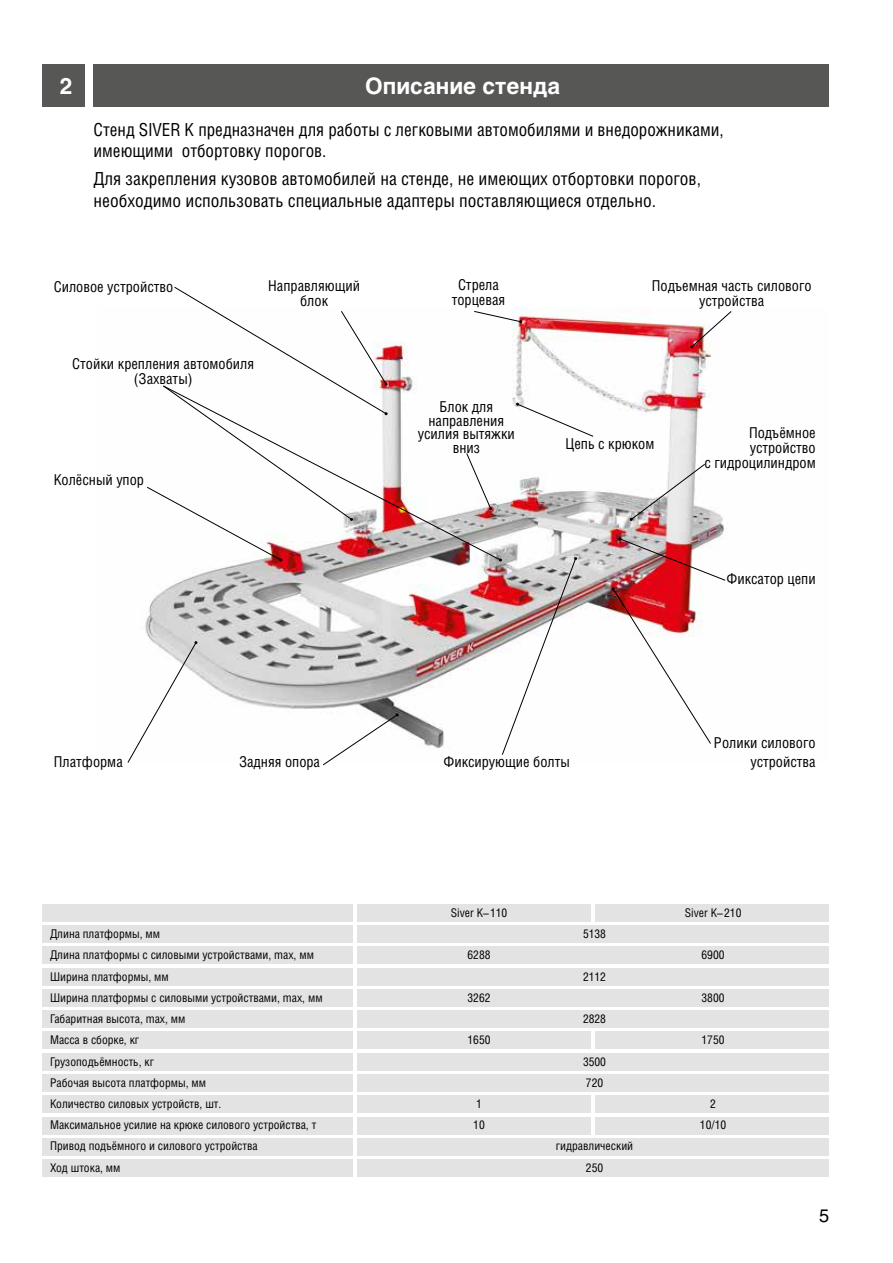
<style>
.page{position:relative;width:893px;height:1263px;background:#fff}
.page>*{position:absolute;margin:0;border:0;box-sizing:border-box;transform-origin:0 0}
.t1{font:700 22.5px "Helios C";color:#fff}
.t2{font:18px/21.6px "Helios Cond C";color:#000}
.t3{font:18px "Helios C";color:#000}
.t4{font:15px/15px "Helios Cond C";color:#000;text-align:center}
.t5{font:12px "Helios Cond C";color:#000}
</style>
<div class="page">
<div style="left:94px;top:64px;width:735px;height:42px;background:#575756"></div>
<div style="left:43px;top:64px;width:42px;height:42px;background:#575756"></div>
<img style="left:145px;top:309px;width:582px;height:440px">
<svg style="left:127px;top:641px;width:70px;height:122px"></svg>
<img style="left:618px;top:537px;width:108px;height:44px">
<svg style="left:322px;top:713px;width:77px;height:53px"></svg>
<svg style="left:630px;top:463px;width:76px;height:58px"></svg>
<svg style="left:473px;top:310px;width:49px;height:13px"></svg>
<svg style="left:690px;top:310px;width:42px;height:38px"></svg>
<svg style="left:612px;top:587px;width:100px;height:157px"></svg>
<svg style="left:516px;top:403px;width:78px;height:34px"></svg>
<svg style="left:388px;top:385px;width:113px;height:176px"></svg>
<img style="left:499px;top:557px;width:78px;height:198px">
<svg style="left:146px;top:286px;width:242px;height:275px"></svg>
<div style="left:43px;top:926px;width:310px;height:17px;background:#e3e3e3"></div>
<div style="left:43px;top:947px;width:310px;height:17px;background:#e3e3e3"></div>
<div style="left:43px;top:968px;width:310px;height:17px;background:#e3e3e3"></div>
<div style="left:43px;top:989px;width:310px;height:17px;background:#e3e3e3"></div>
<div style="left:43px;top:1011px;width:310px;height:17px;background:#e3e3e3"></div>
<div style="left:43px;top:1032px;width:310px;height:17px;background:#e3e3e3"></div>
<div style="left:43px;top:1096px;width:310px;height:17px;background:#e3e3e3"></div>
<div style="left:43px;top:1117px;width:310px;height:17px;background:#e3e3e3"></div>
<div style="left:43px;top:1053px;width:310px;height:17px;background:#e3e3e3"></div>
<div style="left:43px;top:1074px;width:310px;height:17px;background:#e3e3e3"></div>
<div style="left:43px;top:1138px;width:310px;height:17px;background:#e3e3e3"></div>
<div style="left:43px;top:1159px;width:310px;height:17px;background:#e3e3e3"></div>
<div style="left:43px;top:904px;width:310px;height:17px;background:#e3e3e3"></div>
<div style="left:357px;top:926px;width:472px;height:17px;background:#e3e3e3"></div>
<div style="left:357px;top:947px;width:472px;height:17px;background:#e3e3e3"></div>
<div style="left:357px;top:968px;width:472px;height:17px;background:#e3e3e3"></div>
<div style="left:357px;top:989px;width:472px;height:17px;background:#e3e3e3"></div>
<div style="left:357px;top:1011px;width:472px;height:17px;background:#e3e3e3"></div>
<div style="left:357px;top:1053px;width:472px;height:17px;background:#e3e3e3"></div>
<div style="left:357px;top:1074px;width:472px;height:17px;background:#e3e3e3"></div>
<div style="left:357px;top:1138px;width:472px;height:17px;background:#e3e3e3"></div>
<div style="left:357px;top:1159px;width:472px;height:17px;background:#e3e3e3"></div>
<div style="left:357px;top:904px;width:234px;height:17px;background:#e3e3e3"></div>
<div style="left:357px;top:1032px;width:234px;height:17px;background:#e3e3e3"></div>
<div style="left:357px;top:1096px;width:234px;height:17px;background:#e3e3e3"></div>
<div style="left:357px;top:1117px;width:234px;height:17px;background:#e3e3e3"></div>
<div style="left:595px;top:904px;width:234px;height:17px;background:#e3e3e3"></div>
<div style="left:595px;top:1032px;width:234px;height:17px;background:#e3e3e3"></div>
<div style="left:595px;top:1096px;width:234px;height:17px;background:#e3e3e3"></div>
<div style="left:595px;top:1117px;width:234px;height:17px;background:#e3e3e3"></div>
<h1 class="t1" style="left:60px;top:73px;width:14px">2</h1>
<h1 class="t1" style="left:365px;top:73px;width:196px">Описание стенда</h1>
<h2 class="t2" style="left:94px;top:118px;width:632px">Стенд SIVER K предназначен для работы с легковыми автомобилями и внедорожниками, имеющими отбортовку порогов.</h2>
<h2 class="t2" style="left:94px;top:168px;width:609px">Для закрепления кузовов автомобилей на стенде, не имеющих отбортовки порогов, необходимо использовать специальные адаптеры поставляющиеся отдельно.</h2>
<p class="t4" style="left:54px;top:279px;width:121px">Силовое устройство</p>
<p class="t4" style="left:268px;top:278px;width:93px">Направляющий блок</p>
<p class="t4" style="left:72px;top:356px;width:183px">Стойки крепления автомобиля (Захваты)</p>
<p class="t4" style="left:54px;top:472px;width:92px">Колёсный упор</p>
<p class="t4" style="left:452px;top:277px;width:55px">Стрела торцевая</p>
<p class="t4" style="left:418px;top:400px;width:99px;line-height:13.5px">Блок для направления усилия вытяжки вниз</p>
<p class="t4" style="left:652px;top:277px;width:161px">Подъемная часть силового устройства</p>
<p class="t4" style="left:566px;top:435px;width:90px">Цепь с крюком</p>
<p class="t4" style="left:704px;top:425px;width:113px;text-align:right">Подъёмное устройство<br>с гидроцилиндром</p>
<p class="t4" style="left:726px;top:571px;width:91px">Фиксатор цепи</p>
<p class="t4" style="left:714px;top:735px;width:103px">Ролики силового</p>
<p class="t4" style="left:54px;top:754px;width:70px">Платформа</p>
<p class="t4" style="left:239px;top:753px;width:83px">Задняя опора</p>
<p class="t4" style="left:443px;top:753px;width:128px">Фиксирующие болты</p>
<p class="t4" style="left:750px;top:753px;width:67px">устройства</p>
<p class="t5" style="left:451px;top:905px;width:58px">Siver K–110</p>
<p class="t5" style="left:685px;top:905px;width:58px">Siver K–210</p>
<p class="t5" style="left:50px;top:927px;width:112px">Длина платформы, мм</p>
<p class="t5" style="left:583px;top:927px;width:25px">5138</p>
<p class="t5" style="left:50px;top:948px;width:265px">Длина платформы с силовыми устройствами, max, мм</p>
<p class="t5" style="left:467px;top:948px;width:25px">6288</p>
<p class="t5" style="left:701px;top:948px;width:25px">6900</p>
<p class="t5" style="left:50px;top:969px;width:120px">Ширина платформы, мм</p>
<p class="t5" style="left:583px;top:969px;width:25px">2112</p>
<p class="t5" style="left:50px;top:990px;width:274px">Ширина платформы с силовыми устройствами, max, мм</p>
<p class="t5" style="left:467px;top:990px;width:25px">3262</p>
<p class="t5" style="left:701px;top:990px;width:25px">3800</p>
<p class="t5" style="left:50px;top:1011px;width:137px">Габаритная высота, max, мм</p>
<p class="t5" style="left:583px;top:1011px;width:25px">2828</p>
<p class="t5" style="left:50px;top:1033px;width:91px">Масса в сборке, кг</p>
<p class="t5" style="left:467px;top:1033px;width:25px">1650</p>
<p class="t5" style="left:701px;top:1033px;width:25px">1750</p>
<p class="t5" style="left:50px;top:1054px;width:106px">Грузоподъёмность, кг</p>
<p class="t5" style="left:583px;top:1054px;width:25px">3500</p>
<p class="t5" style="left:50px;top:1075px;width:158px">Рабочая высота платформы, мм</p>
<p class="t5" style="left:586px;top:1075px;width:19px">720</p>
<p class="t5" style="left:50px;top:1096px;width:173px">Количество силовых устройств, шт.</p>
<p class="t5" style="left:476px;top:1096px;width:7px">1</p>
<p class="t5" style="left:710px;top:1096px;width:7px">2</p>
<p class="t5" style="left:50px;top:1118px;width:268px">Максимальное усилие на крюке силового устройства, т</p>
<p class="t5" style="left:473px;top:1118px;width:13px">10</p>
<p class="t5" style="left:700px;top:1118px;width:28px">10/10</p>
<p class="t5" style="left:50px;top:1139px;width:209px">Привод подъёмного и силового устройства</p>
<p class="t5" style="left:556px;top:1139px;width:79px">гидравлический</p>
<p class="t5" style="left:50px;top:1160px;width:72px">Ход штока, мм</p>
<p class="t5" style="left:586px;top:1160px;width:19px">250</p>
<h2 class="t3" style="left:819px;top:1205px;width:12px">5</h2>
</div>
